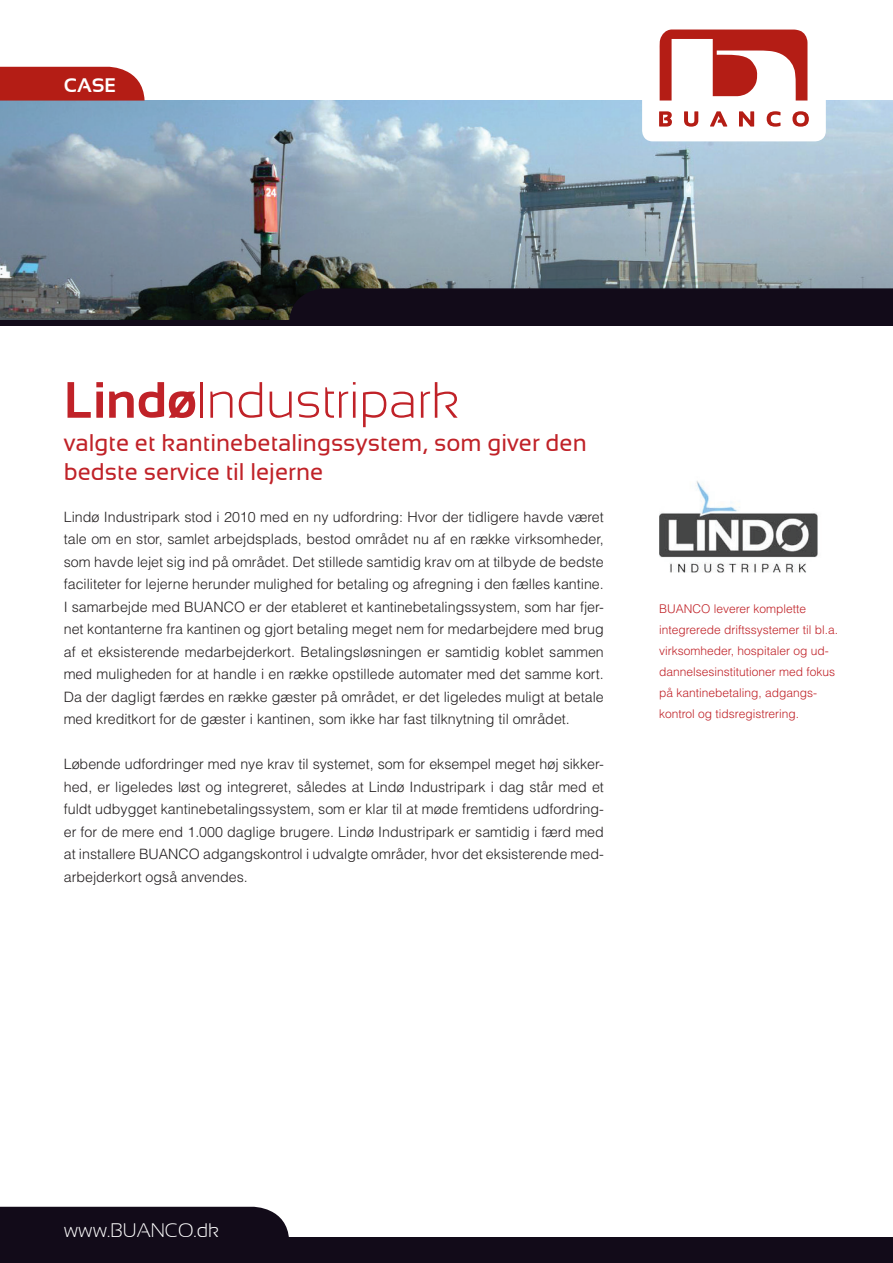
<style>
.page{position:relative;width:893px;height:1263px;background:#fff}
.page>*{position:absolute;margin:0;border:0;box-sizing:border-box;transform-origin:0 0}
.t1{font:300 51px "Sansation";color:#c02228}
.t2{font:24px/28.8px "Sansation";color:#c02228}
.t3{font:300 19.5px "Sansation";color:#fff}
.t4{font:700 19.5px "Sansation";color:#fff}
.t5{font:300 14.25px/22.5px "Helvetica";color:#231f20;text-align:justify}
.t6{font:300 12px/21px "Helvetica";color:#c02228}
.s1{font-weight:700}
</style>
<div class="page">
<div style="left:0;top:133px;width:893px;height:193px;background:#120b19"></div>
<img style="left:0;top:101px;width:893px;height:218px">
<svg style="left:289px;top:288px;width:604px;height:32px"></svg>
<svg style="left:0;top:67px;width:145px;height:34px;background:#b72a23"></svg>
<div style="left:0;top:1237px;width:893px;height:26px;background:#120b19"></div>
<div style="left:0;top:1207px;width:289px;height:30px;background:#120b19"></div>
<img style="left:659px;top:481px;width:159px;height:92px">
<div style="left:642px;top:86px;width:184px;height:55px;background:#fff;border-radius:11px"></div>
<svg style="left:659px;top:30px;width:148px;height:71px"></svg>
<svg style="left:659px;top:111px;width:13px;height:16px"></svg>
<svg style="left:684px;top:111px;width:14px;height:16px"></svg>
<svg style="left:710px;top:111px;width:17px;height:16px"></svg>
<svg style="left:739px;top:111px;width:15px;height:16px"></svg>
<svg style="left:767px;top:111px;width:13px;height:16px"></svg>
<svg style="left:792px;top:111px;width:17px;height:16px"></svg>
<p class="t4" style="left:64px;top:74px;width:54px">CASE</p>
<p class="t1" style="left:64px;top:372px;width:396px"><span class="s1">Lindø</span>Industripark</p>
<p class="t2" style="left:64px;top:428px;width:525px">valgte et kantinebetalingssystem, som giver den bedste service til lejerne</p>
<p class="t5" style="left:64px;top:505px;width:542px">Lindø Industripark stod i 2010 med en ny udfordring: Hvor der tidligere havde været tale om en stor, samlet arbejdsplads, bestod området nu af en række virksomheder, som havde lejet sig ind på området. Det stillede samtidig krav om at tilbyde de bedste faciliteter for lejerne herunder mulighed for betaling og afregning i den fælles kantine.<br>I samarbejde med BUANCO er der etableret et kantinebetalingssystem, som har fjer&shy;net kontanterne fra kantinen og gjort betaling meget nem for medarbejdere med brug af et eksisterende medarbejderkort. Betalingsløsningen er samtidig koblet sammen med muligheden for at handle i en række opstillede automater med det samme kort.<br>Da der dagligt færdes en række gæster på området, er det ligeledes muligt at betale med kreditkort for de gæster i kantinen, som ikke har fast tilknytning til området.</p>
<p class="t5" style="left:64px;top:752px;width:542px">Løbende udfordringer med nye krav til systemet, som for eksempel meget høj sikker&shy;hed, er ligeledes løst og integreret, således at Lindø Industripark i dag står med et fuldt udbygget kantinebetalingssystem, som er klar til at møde fremtidens udfordring&shy;er for de mere end 1.000 daglige brugere. Lindø Industripark er samtidig i færd med at installere BUANCO adgangskontrol i udvalgte områder, hvor det eksisterende med&shy;arbejderkort også anvendes.</p>
<p class="t6" style="left:659px;top:598px;width:180px">BUANCO leverer komplette integrerede driftssystemer til bl.a. virksomheder, hospitaler og ud&shy;dannelsesinstitutioner med fokus på kantinebetaling, adgangs&shy;kontrol og tidsregistrering.</p>
<p class="t3" style="left:64px;top:1219px;width:156px">www.BUANCO.dk</p>
</div>
